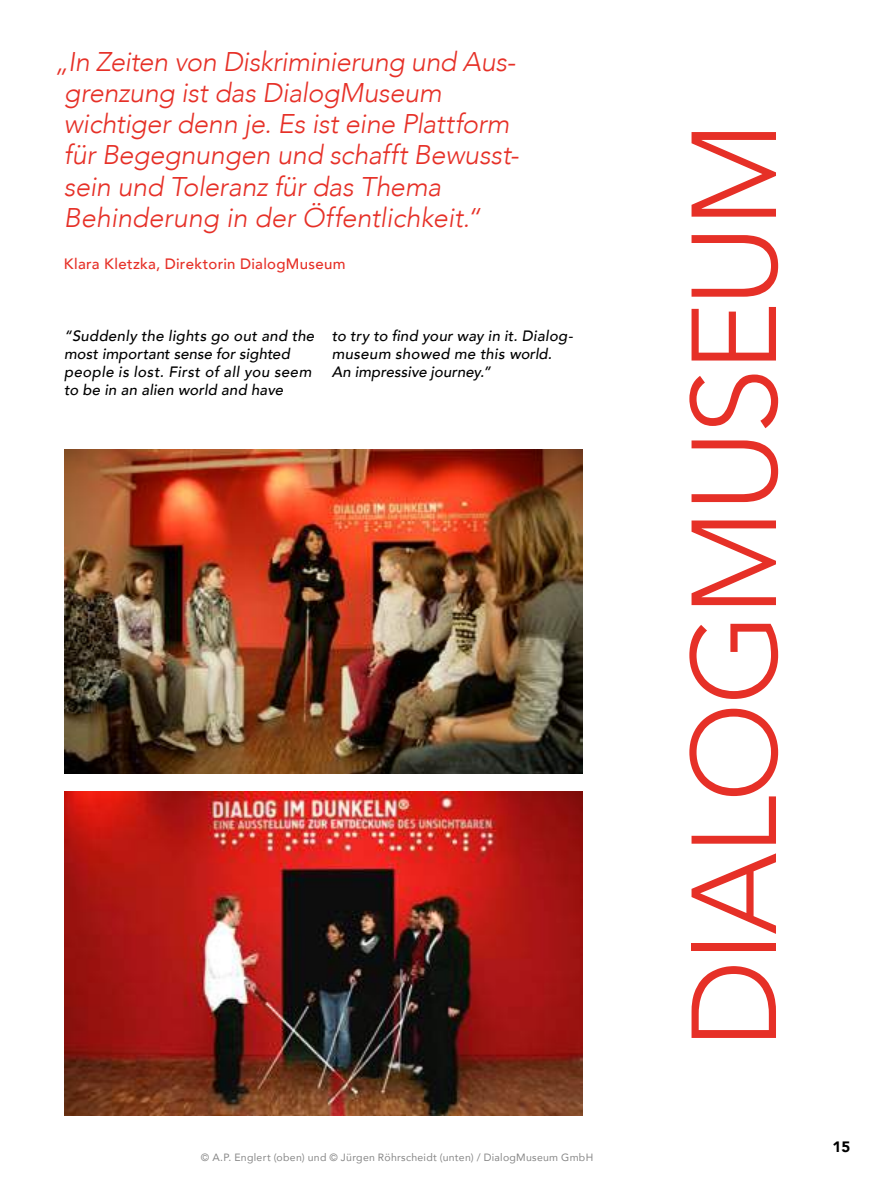
<style>
.page{position:relative;width:893px;height:1191px;background:#fff}
.page>*{position:absolute;margin:0;border:0;box-sizing:border-box;transform-origin:0 0}
.t1{font:300 119.25px "Avenir";letter-spacing:-.025em;color:#e63027}
.t2{font:italic 300 27px/31px "Avenir";letter-spacing:-.01em;color:#e63027}
.t3{font:italic 500 15px/18px "Avenir";letter-spacing:.015em;color:#000}
.t4{font:500 15px "Avenir";letter-spacing:.02em;color:#e63027}
.t5{font:900 15px "Avenir";color:#000}
.t6{font:10.5px "Avenir";letter-spacing:.025em;color:#878787}
</style>
<div class="page">
<img style="left:64px;top:449px;width:518px;height:325px">
<img style="left:64px;top:791px;width:518px;height:324px">
<h2 class="t2" style="left:64px;top:46px;width:456px;text-indent:-9px">„In Zeiten von Diskriminierung und Aus&shy;grenzung ist das DialogMuseum wichtiger denn je. Es ist eine Plattform für Begegnungen und schafft Bewusst&shy;sein und Toleranz für das Thema Behinderung in der Öffentlichkeit.“</h2>
<p class="t4" style="left:64px;top:251px;width:283px">Klara Kletzka, Direktorin DialogMuseum</p>
<p class="t3" style="left:64px;top:327px;width:252px">“Suddenly the lights go out and the most important sense for sighted people is lost. First of all you seem to be in an alien world and have</p>
<p class="t3" style="left:332px;top:327px;width:242px">to try to find your way in it. Dialog&shy;museum showed me this world.<br>An impressive journey.”</p>
<p class="t6" style="left:201px;top:1149px;width:394px">© A.P. Englert (oben) und © Jürgen Röhrscheidt (unten) / DialogMuseum GmbH</p>
<h1 class="t1" style="left:664px;top:1048px;width:928px;rotate:-90deg">DIALOGMUSEUM</h1>
<p class="t5" style="left:832px;top:1133px;width:19px">15</p>
</div>
